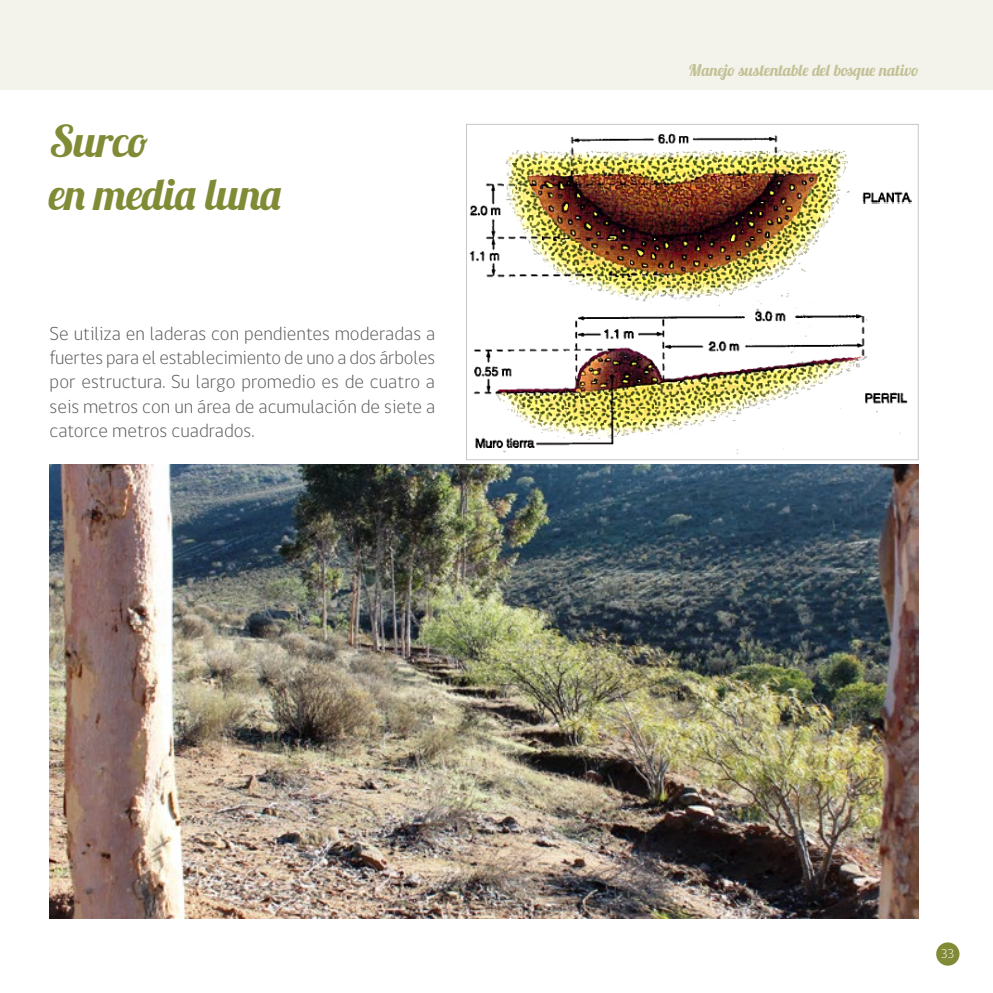
<style>
.page{position:relative;width:993px;height:993px;background:#fff}
.page>*{position:absolute;margin:0;border:0;box-sizing:border-box;transform-origin:0 0}
.t1{font:43.75px/52.5px "Lobster 1.3";letter-spacing:-.01em;color:#818b36}
.t2{font:300 19.25px/24.3px "gob CL";color:#58585a;text-align:justify}
.t3{font:16.28px "Lobster 1.3";color:#c2c196}
.t4{font:300 13.12px "gob CL";color:#fff}
</style>
<div class="page">
<div style="left:0;top:0;width:992px;height:89px;background:#f4f3eb"></div>
<div style="left:935px;top:942px;width:24px;height:23px;background:#818b36;border-radius:50%"></div>
<img style="left:469px;top:133px;width:443px;height:321px">
<div style="left:466px;top:124px;width:452px;height:336px;border:1px solid #c6c7c9"></div>
<img style="left:50px;top:464px;width:868px;height:454px">
<h1 class="t1" style="left:50px;top:114px;width:234px">Surco<br>en media luna</h1>
<p class="t2" style="left:50px;top:321px;width:387px">Se utiliza en laderas con pendientes moderadas a fuertes para el establecimiento de uno a dos árboles por estructura. Su largo promedio es de cuatro a seis metros con un área de acumulación de siete a catorce metros cuadrados.</p>
<p class="t3" style="left:688px;top:60px;width:231px">Manejo sustentable del bosque nativo</p>
<p class="t4" style="left:940px;top:944px;width:15px">33</p>
</div>
